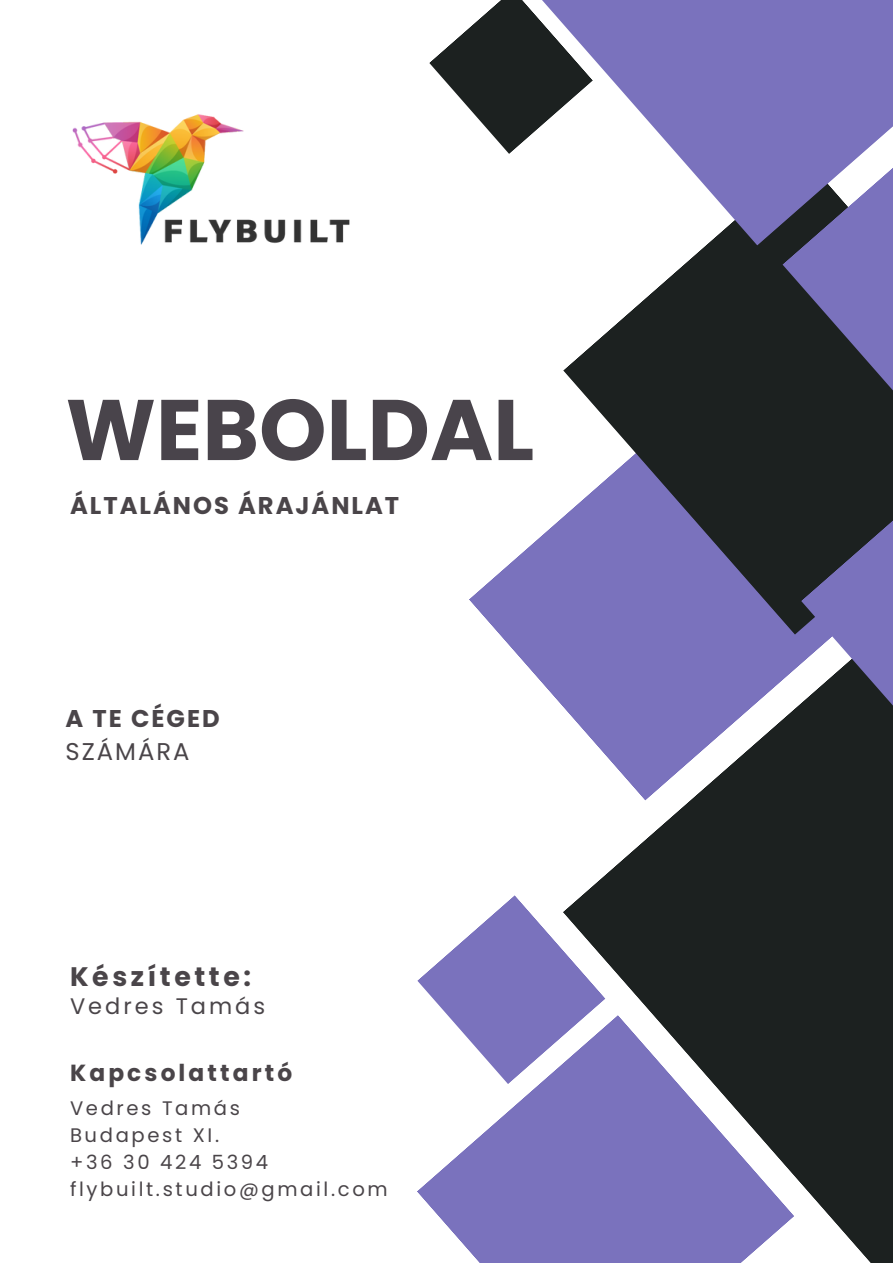
<style>
.page{position:relative;width:893px;height:1264px;background:#fff}
.page>*{position:absolute;margin:0;border:0;box-sizing:border-box;transform-origin:0 0}
.t1{font:700 85.8px "Poppins";color:#49444b}
.t2{font:700 26.7px "Poppins";letter-spacing:.135em;color:#4a4549}
.t3{font:700 24.15px "Poppins";letter-spacing:.08em;color:#4a4549}
.t4{font:24.15px "Poppins";letter-spacing:.08em;color:#4a4549}
.t5{font:700 23.25px "Poppins";letter-spacing:.135em;color:#4a4549}
.t6{font:22.5px "Poppins";letter-spacing:.135em;color:#4a4549}
.t7{font:19.5px/27.2px "Poppins";letter-spacing:.135em;color:#4a4549}
</style>
<div class="page">
<svg style="left:417px;top:1084px;width:145px;height:178px;fill:#7a72bd"></svg>
<svg style="left:417px;top:895px;width:145px;height:189px"></svg>
<svg style="left:562px;top:733px;width:330px;height:529px;background:#545567"></svg>
<svg style="left:469px;top:517px;width:377px;height:283px;fill:#7a72bd"></svg>
<svg style="left:563px;top:246px;width:329px;height:388px;background:#555669"></svg>
<svg style="left:782px;top:246px;width:110px;height:150px;background:#4c4b71"></svg>
<svg style="left:801px;top:490px;width:91px;height:243px;background:#535270"></svg>
<svg style="left:593px;top:0;width:299px;height:246px;fill:#7a72bd"></svg>
<svg style="left:429px;top:0;width:164px;height:154px"></svg>
<img style="left:72px;top:114px;width:278px;height:131px">
<h1 class="t1" style="left:66px;top:370px;width:470px">WEBOLDAL</h1>
<p class="t3" style="left:70px;top:488px;width:331px">ÁLTALÁNOS ÁRAJÁNLAT</p>
<p class="t3" style="left:66px;top:701px;width:156px">A TE CÉGED</p>
<p class="t4" style="left:66px;top:735px;width:125px">SZÁMÁRA</p>
<h2 class="t2" style="left:70px;top:958px;width:183px">Készítette:</h2>
<p class="t6" style="left:70px;top:990px;width:197px">Vedres Tamás</p>
<p class="t5" style="left:70px;top:1056px;width:224px">Kapcsolattartó</p>
<p class="t7" style="left:70px;top:1094px;width:319px">Vedres Tamás<br>Budapest XI.<br>+36 30 424 5394 flybuilt.studio@gmail.com</p>
</div>
